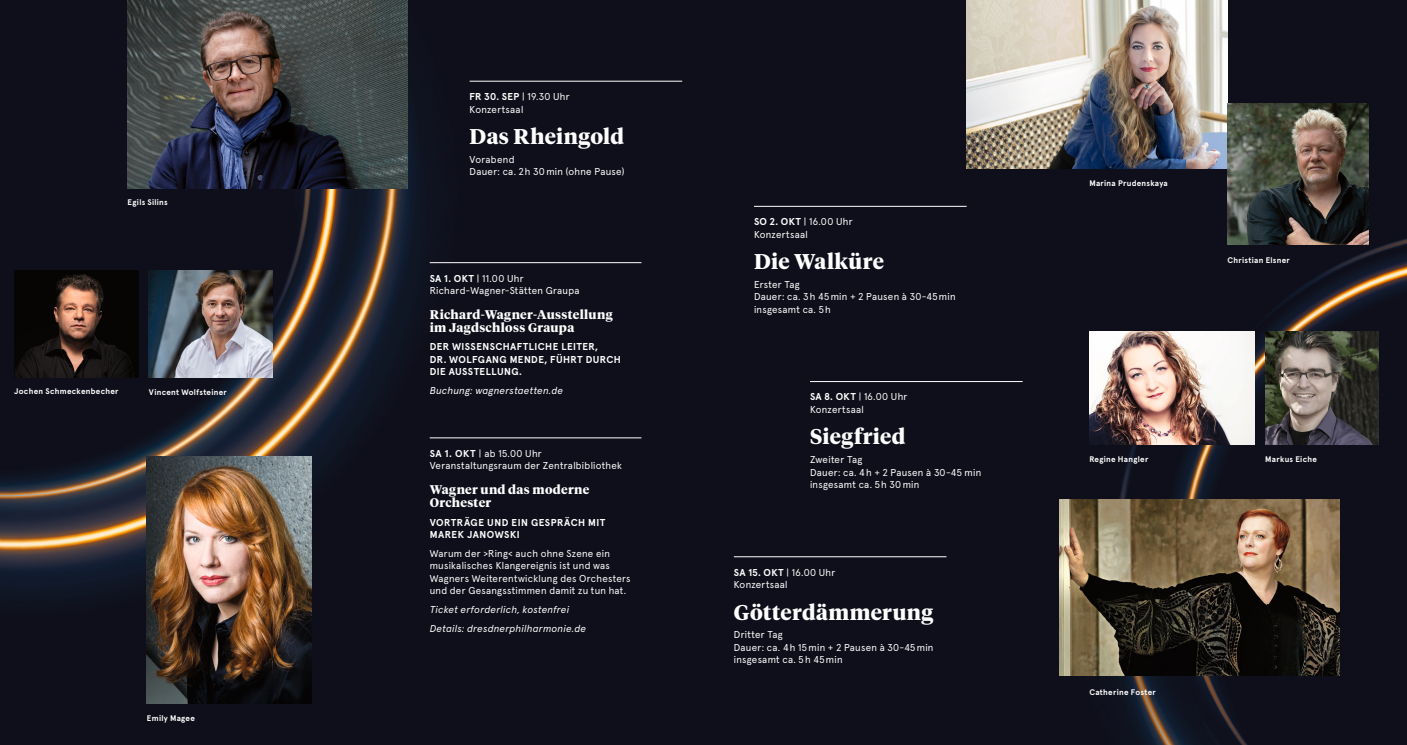
<style>
.page{position:relative;width:1407px;height:745px;background:#fff}
.page>*{position:absolute;margin:0;border:0;box-sizing:border-box;transform-origin:0 0}
.t1{font:700 21.25px "Tiempos Headline";letter-spacing:.02em;color:#fff}
.t2{font:700 12.5px/12.5px "Tiempos Headline";letter-spacing:.025em;color:#fff}
.t3{font:10px/12.5px "Apercu Pro";letter-spacing:.03em;color:#fff}
.t4{font:700 10px/12.5px "Apercu Pro";letter-spacing:.04em;color:#fff}
.t5{font:italic 10px/18.8px "Apercu Pro";letter-spacing:.025em;color:#fff}
.t6{font:700 8.12px "Apercu Pro";letter-spacing:.035em;color:#fff}
.s1{font-weight:700}
</style>
<div class="page">
<div style="left:705px;top:0;width:702px;height:744px;background:#0e0f1a"></div>
<img style="left:0;top:0;width:705px;height:744px">
<hr style="left:430px;top:262px;width:211px;height:1px;background:#fff">
<hr style="left:430px;top:437px;width:211px;height:1px;background:#fff">
<hr style="left:469px;top:81px;width:213px;height:1px;background:#fff">
<hr style="left:754px;top:206px;width:212px;height:1px;background:#fff">
<hr style="left:810px;top:381px;width:212px;height:1px;background:#fff">
<hr style="left:734px;top:556px;width:212px;height:1px;background:#fff">
<img style="left:1059px;top:499px;width:280px;height:176px">
<img style="left:128px;top:0;width:279px;height:188px">
<img style="left:966px;top:0;width:261px;height:168px">
<img style="left:149px;top:270px;width:124px;height:107px">
<img style="left:1227px;top:103px;width:141px;height:141px">
<img style="left:1089px;top:331px;width:165px;height:113px">
<img style="left:147px;top:456px;width:164px;height:247px">
<img style="left:14px;top:270px;width:124px;height:107px">
<img style="left:1265px;top:331px;width:113px;height:113px">
<p class="t6" style="left:128px;top:196px;width:42px">Egils Silins</p>
<p class="t6" style="left:14px;top:384px;width:106px">Jochen Schmeckenbecher</p>
<p class="t6" style="left:149px;top:385px;width:80px">Vincent Wolfsteiner</p>
<p class="t6" style="left:147px;top:711px;width:50px">Emily Magee</p>
<p class="t3" style="left:469px;top:89px;width:102px"><span class="s1">FR 30. SEP</span> | 19.30 Uhr<br>Konzertsaal</p>
<h1 class="t1" style="left:469px;top:122px;width:156px">Das Rheingold</h1>
<p class="t3" style="left:469px;top:152px;width:156px">Vorabend<br>Dauer: ca. 2h 30min (ohne Pause)</p>
<p class="t3" style="left:430px;top:271px;width:151px"><span class="s1">SA 1. OKT</span> | 11.00 Uhr<br>Richard-Wagner-Stätten Graupa</p>
<p class="t2" style="left:430px;top:307px;width:184px">Richard-Wagner-Ausstellung im Jagdschloss Graupa</p>
<p class="t4" style="left:430px;top:340px;width:193px">DER WISSENSCHAFTLICHE LEITER,<br>DR. WOLFGANG MENDE, FÜHRT DURCH<br>DIE AUSSTELLUNG.</p>
<p class="t5" style="left:430px;top:380px;width:135px">Buchung: wagnerstaetten.de</p>
<p class="t3" style="left:430px;top:446px;width:194px"><span class="s1">SA 1. OKT</span> | ab 15.00 Uhr<br>Veranstaltungsraum der Zentralbibliothek</p>
<p class="t2" style="left:430px;top:482px;width:161px">Wagner und das moderne<br>Orchester</p>
<p class="t4" style="left:430px;top:515px;width:177px">VORTRÄGE UND EIN GESPRÄCH MIT<br>MAREK JANOWSKI</p>
<p class="t3" style="left:430px;top:546px;width:202px">Warum der &gt;Ring&lt; auch ohne Szene ein musikalisches Klangereignis ist und was Wagners Weiterentwicklung des Orchesters und der Gesangsstimmen damit zu tun hat.</p>
<p class="t5" style="left:430px;top:599px;width:158px">Ticket erforderlich, kostenfrei<br>Details: dresdnerphilharmonie.de</p>
<p class="t3" style="left:754px;top:214px;width:100px"><span class="s1">SO 2. OKT</span> | 16.00 Uhr<br>Konzertsaal</p>
<h1 class="t1" style="left:754px;top:247px;width:132px">Die Walküre</h1>
<p class="t3" style="left:754px;top:277px;width:203px">Erster Tag<br>Dauer: ca. 3h 45min + 2 Pausen à 30-45min insgesamt ca. 5h</p>
<p class="t3" style="left:810px;top:389px;width:99px"><span class="s1">SA 8. OKT</span> | 16.00 Uhr<br>Konzertsaal</p>
<h1 class="t1" style="left:810px;top:422px;width:97px">Siegfried</h1>
<p class="t3" style="left:810px;top:452px;width:173px">Zweiter Tag<br>Dauer: ca. 4h + 2 Pausen à 30-45 min insgesamt ca. 5h 30min</p>
<p class="t3" style="left:734px;top:564px;width:103px"><span class="s1">SA 15. OKT</span> | 16.00 Uhr<br>Konzertsaal</p>
<h1 class="t1" style="left:734px;top:597px;width:201px">Götterdämmerung</h1>
<p class="t3" style="left:734px;top:627px;width:201px">Dritter Tag<br>Dauer: ca. 4h 15min + 2 Pausen à 30-45min insgesamt ca. 5h 45min</p>
<p class="t6" style="left:1089px;top:177px;width:80px">Marina Prudenskaya</p>
<p class="t6" style="left:1227px;top:253px;width:64px">Christian Elsner</p>
<p class="t6" style="left:1089px;top:452px;width:61px">Regine Hangler</p>
<p class="t6" style="left:1265px;top:453px;width:53px">Markus Eiche</p>
<p class="t6" style="left:1089px;top:685px;width:68px">Catherine Foster</p>
</div>
